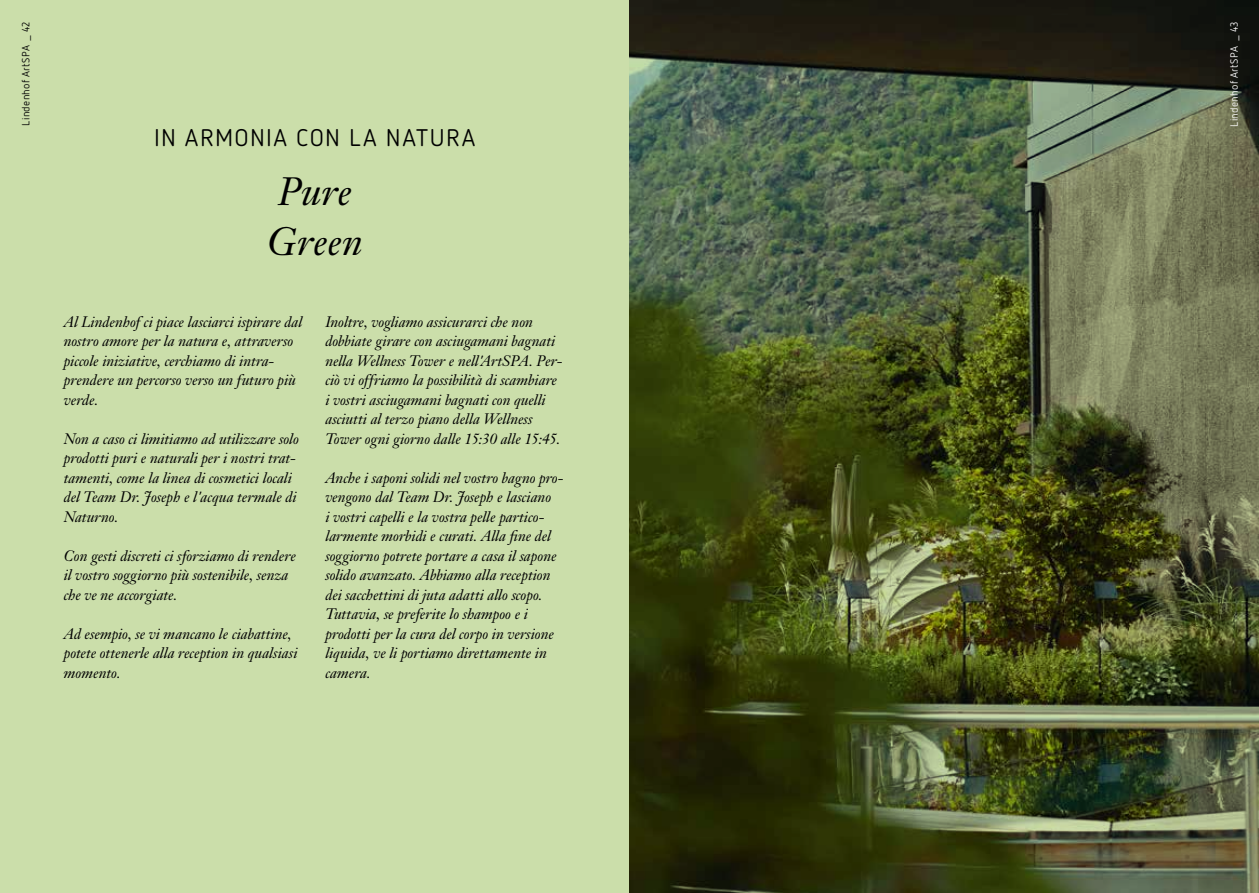
<style>
.page{position:relative;width:1259px;height:893px;background:#fff}
.page>*{position:absolute;margin:0;border:0;box-sizing:border-box;transform-origin:0 0}
.t1{font:italic 39px/49.5px "Janson Text";letter-spacing:.005em;color:#000}
.t2{font:24px "Netto OT";letter-spacing:.055em;color:#000}
.t3{font:italic 15px/19.5px "Janson Text";color:#000}
.t4{font:10.5px "Netto OT";letter-spacing:.03em;color:#fff}
.t5{font:10.5px "Netto OT";letter-spacing:.03em;color:#000}
</style>
<div class="page">
<img style="left:0;top:0;width:1259px;height:893px">
<p class="t5" style="left:19px;top:126px;width:106px;rotate:-90deg">Lindenhof ArtSPA _ 42</p>
<h2 class="t2" style="left:154px;top:123px;width:323px">IN ARMONIA CON LA NATURA</h2>
<h1 class="t1" style="left:267px;top:168px;width:97px">Pure<br>Green</h1>
<p class="t3" style="left:64px;top:312px;width:240px">Al Lindenhof ci piace lasciarci ispirare dal nostro amore per la natura e, attraverso piccole iniziative, cerchiamo di intra&shy;prendere un percorso verso un futuro più verde.</p>
<p class="t3" style="left:64px;top:429px;width:237px">Non a caso ci limitiamo ad utilizzare solo prodotti puri e naturali per i nostri trat&shy;tamenti, come la linea di cosmetici locali del Team Dr. Joseph e l'acqua termale di Naturno.</p>
<p class="t3" style="left:64px;top:546px;width:234px">Con gesti discreti ci sforziamo di rendere il vostro soggiorno più sostenibile, senza che ve ne accorgiate.</p>
<p class="t3" style="left:64px;top:624px;width:235px">Ad esempio, se vi mancano le ciabattine, potete ottenerle alla reception in qualsiasi momento.</p>
<p class="t3" style="left:325px;top:312px;width:239px">Inoltre, vogliamo assicurarci che non dobbiate girare con asciugamani bagnati nella Wellness Tower e nell'ArtSPA. Per&shy;ciò vi offriamo la possibilità di scambiare i vostri asciugamani bagnati con quelli asciutti al terzo piano della Wellness Tower ogni giorno dalle 15:30 alle 15:45.</p>
<p class="t3" style="left:325px;top:468px;width:240px">Anche i saponi solidi nel vostro bagno pro&shy;vengono dal Team Dr. Joseph e lasciano<br>i vostri capelli e la vostra pelle partico&shy;larmente morbidi e curati. Alla fine del soggiorno potrete portare a casa il sapone solido avanzato. Abbiamo alla reception dei sacchettini di juta adatti allo scopo.<br>Tuttavia, se preferite lo shampoo e i prodotti per la cura del corpo in versione liquida, ve li portiamo direttamente in camera.</p>
<p class="t4" style="left:1227px;top:41px;width:21px;rotate:-90deg">_ 43</p>
<p class="t4" style="left:1227px;top:127px;width:82px;rotate:-90deg">Lindenhof ArtSPA</p>
</div>
